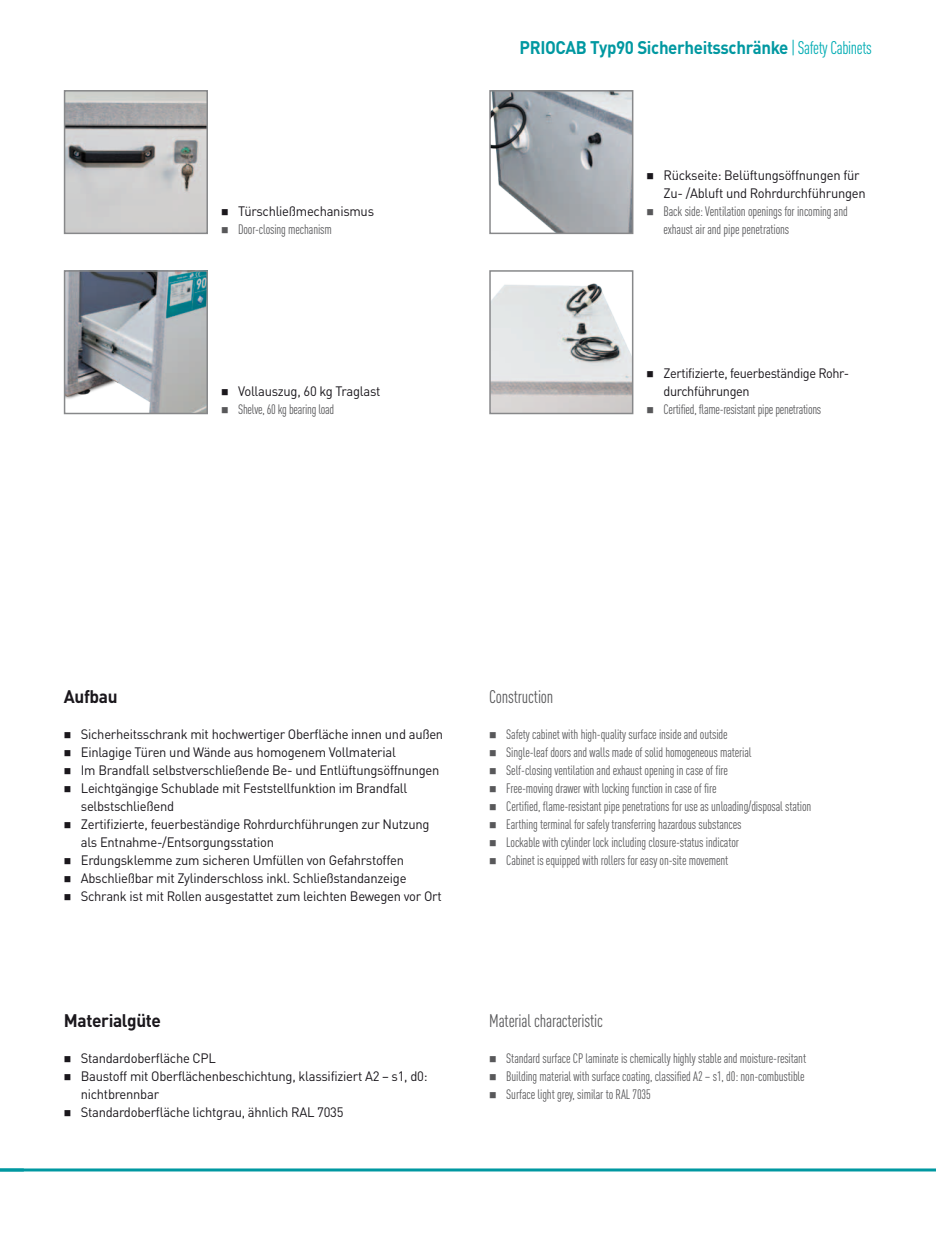
<style>
.page{position:relative;width:936px;height:1234px;background:#fff}
.page>*{position:absolute;margin:0;border:0;box-sizing:border-box;transform-origin:0 0}
.t1{font:700 18.15px "DINOT";letter-spacing:-.02em;color:#0098a1;scale:.93 1}
.t2{font:condensed 18px "DINOT";letter-spacing:-.01em;color:#58585a;scale:.96 1}
.t3{font:700 18px "DINOT";letter-spacing:-.02em;color:#1a171c;scale:.96 1}
.t4{font:condensed 13.5px/18px "DINOT";letter-spacing:-.01em;color:#58585a;scale:.96 1}
.t5{font:13.5px/18px "DINOT";letter-spacing:-.02em;color:#1a171c;scale:.96 1}
.t6{font:13.5px/18px "DINOT";letter-spacing:-.02em;color:#1a171c;scale:.94 1}
.s1{font-weight:400;font-stretch:condensed;color:#00acb3}
</style>
<div class="page">
<img style="left:492px;top:93px;width:138px;height:138px">
<div style="left:489px;top:90px;width:144px;height:144px;border:2px solid #87888a"></div>
<img style="left:492px;top:283px;width:138px;height:128px">
<div style="left:489px;top:270px;width:144px;height:144px;border:2px solid #87888a"></div>
<img style="left:67px;top:273px;width:138px;height:138px">
<div style="left:64px;top:270px;width:144px;height:144px;border:2px solid #87888a"></div>
<img style="left:67px;top:93px;width:138px;height:138px">
<div style="left:64px;top:90px;width:144px;height:144px;border:2px solid #87888a"></div>
<hr style="left:0;top:1168px;width:935px;height:3px;background:#0098a1">
<p class="t5" style="left:238px;top:202px;width:143px">Türschließmechanismus</p>
<p class="t4" style="left:238px;top:220px;width:99px">Door-closing mechanism</p>
<p class="t5" style="left:238px;top:382px;width:150px">Vollauszug, 60 kg Traglast</p>
<p class="t4" style="left:238px;top:400px;width:102px">Shelve, 60 kg bearing load</p>
<h1 class="t1" style="left:519px;top:36px;width:380px">PRIOCAB Typ90 Sicherheitsschränke <span class="s1">| Safety Cabinets</span></h1>
<p class="t5" style="left:663px;top:166px;width:212px">Rückseite: Belüftungsöffnungen für<br>Zu- /Abluft und Rohrdurchführungen</p>
<p class="t4" style="left:663px;top:202px;width:193px">Back side: Ventilation openings for incoming and exhaust air and pipe penetrations</p>
<p class="t6" style="left:663px;top:364px;width:199px">Zertifizierte, feuerbeständige Rohr&shy;durchführungen</p>
<p class="t4" style="left:663px;top:400px;width:166px">Certified, flame-resistant pipe penetrations</p>
<h2 class="t3" style="left:64px;top:684px;width:58px">Aufbau</h2>
<h2 class="t2" style="left:489px;top:685px;width:68px">Construction</h2>
<p class="t5" style="left:81px;top:724px;width:379px">Sicherheitsschrank mit hochwertiger Oberfläche innen und außen Einlagige Türen und Wände aus homogenem Vollmaterial<br>Im Brandfall selbstverschließende Be- und Entlüftungsöffnungen Leichtgängige Schublade mit Feststellfunktion im Brandfall selbstschließend<br>Zertifizierte, feuerbeständige Rohrdurchführungen zur Nutzung als Entnahme-/Entsorgungsstation<br>Erdungsklemme zum sicheren Umfüllen von Gefahrstoffen Abschließbar mit Zylinderschloss inkl. Schließstandanzeige Schrank ist mit Rollen ausgestattet zum leichten Bewegen vor Ort</p>
<p class="t4" style="left:506px;top:724px;width:319px">Safety cabinet with high-quality surface inside and outside<br>Single-leaf doors and walls made of solid homogeneous material<br>Self-closing ventilation and exhaust opening in case of fire<br>Free-moving drawer with locking function in case of fire<br>Certified, flame-resistant pipe penetrations for use as unloading/disposal station Earthing terminal for safely transferring hazardous substances<br>Lockable with cylinder lock including closure-status indicator<br>Cabinet is equipped with rollers for easy on-site movement</p>
<h2 class="t3" style="left:64px;top:1008px;width:103px">Materialgüte</h2>
<h2 class="t2" style="left:489px;top:1009px;width:120px">Material characteristic</h2>
<p class="t5" style="left:81px;top:1048px;width:363px">Standardoberfläche CPL<br>Baustoff mit Oberflächenbeschichtung, klassifiziert A2 – s1, d0: nichtbrennbar<br>Standardoberfläche lichtgrau, ähnlich RAL 7035</p>
<p class="t4" style="left:506px;top:1048px;width:314px;text-align:justify">Standard surface CP laminate is chemically highly stable and moisture-resitant Building material with surface coating, classified A2 – s1, d0: non-combustible Surface light grey, similar to RAL 7035</p>
</div>
